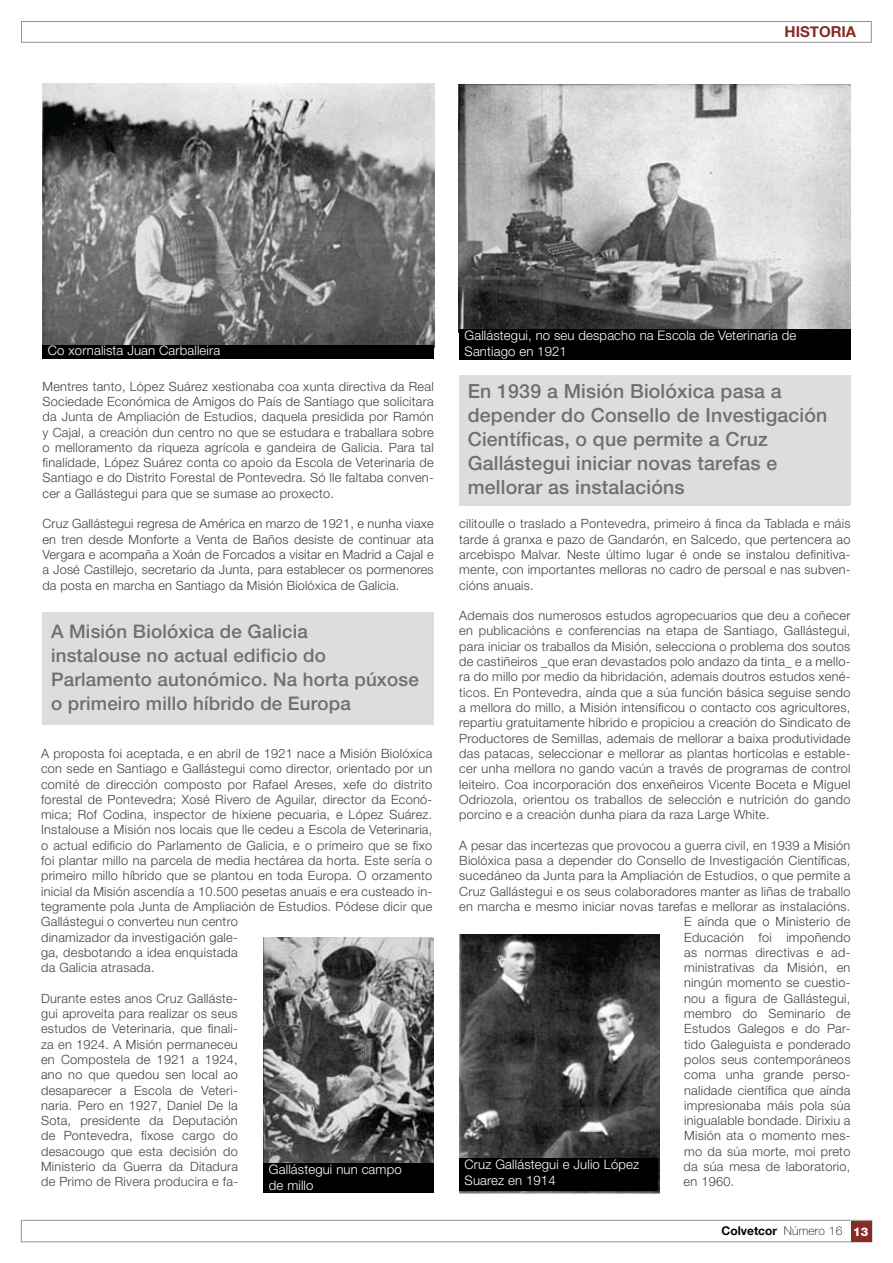
<style>
.page{position:relative;width:893px;height:1263px;background:#fff}
.page>*{position:absolute;margin:0;border:0;box-sizing:border-box;transform-origin:0 0}
.t1{font:500 19.5px/24px "Helvetica Neue";letter-spacing:.01em;color:#6d6f71}
.t2{font:500 18.75px/24px "Helvetica Neue";letter-spacing:.01em;color:#6d6f71}
.t3{font:700 15px "Helvetica Neue";color:#872c27}
.t4{font:300 13.2px/15.9px "Helvetica Neue";letter-spacing:.01em;color:#fff}
.t5{font:300 12.75px/15.3px "Helvetica Neue";letter-spacing:.02em;color:#414142;text-align:justify}
.t6{font:700 12px "Helvetica Neue";color:#000}
.s1{font-weight:100}
.s2{font-weight:800;color:#fff}
</style>
<div class="page">
<svg style="left:21px;top:1219px;width:852px;height:23px"></svg>
<div style="left:21px;top:21px;width:851px;height:22px;background:#fff;border:1px solid #919396"></div>
<div style="left:851px;top:1221px;width:20px;height:20px;background:#872c27"></div>
<div style="left:459px;top:375px;width:391px;height:131px;background:#dcddde"></div>
<div style="left:43px;top:612px;width:391px;height:113px;background:#dcddde"></div>
<img style="left:43px;top:84px;width:392px;height:264px">
<img style="left:459px;top:85px;width:391px;height:244px">
<div style="left:43px;top:345px;width:391px;height:13px;background:#000"></div>
<img style="left:264px;top:937px;width:170px;height:226px">
<div style="left:264px;top:1163px;width:170px;height:30px;background:#000"></div>
<div style="left:459px;top:329px;width:391px;height:31px;background:#000"></div>
<img style="left:459px;top:935px;width:201px;height:258px">
<div style="left:459px;top:1159px;width:199px;height:32px;background:#000"></div>
<p class="t3" style="left:784px;top:23px;width:73px">HISTORIA</p>
<p class="t4" style="left:48px;top:342px;width:174px">Co xornalista Juan Carballeira</p>
<p class="t5" style="left:43px;top:378px;width:393px">Mentres tanto, López Suárez xestionaba coa xunta directiva da Real Sociedade Económica de Amigos do País de Santiago que solicitara da Junta de Ampliación de Estudios, daquela presidida por Ramón y Cajal, a creación dun centro no que se estudara e traballara sobre o melloramento da riqueza agrícola e gandeira de Galicia. Para tal finalidade, López Suárez conta co apoio da Escola de Veterinaria de Santiago e do Distrito Forestal de Pontevedra. Só lle faltaba conven&shy;cer a Gallástegui para que se sumase ao proxecto.</p>
<p class="t5" style="left:43px;top:516px;width:393px">Cruz Gallástegui regresa de América en marzo de 1921, e nunha viaxe en tren desde Monforte a Venta de Baños desiste de continuar ata Vergara e acompaña a Xoán de Forcados a visitar en Madrid a Cajal e a José Castillejo, secretario da Junta, para establecer os pormenores da posta en marcha en Santiago da Misión Biolóxica de Galicia.</p>
<h2 class="t2" style="left:51px;top:619px;width:369px">A Misión Biolóxica de Galicia<br>instalouse no actual edificio do Parlamento autonómico. Na horta púxose o primeiro millo híbrido de Europa</h2>
<p class="t5" style="left:41px;top:745px;width:393px;text-align:left">A proposta foi aceptada, e en abril de 1921 nace a Misión Biolóxica con sede en Santiago e Gallástegui como director, orientado por un comité de dirección composto por Rafael Areses, xefe do distrito forestal de Pontevedra; Xosé Rivero de Aguilar, director da Econó&shy;mica; Rof Codina, inspector de hixiene pecuaria, e López Suárez.<br>Instalouse a Misión nos locais que lle cedeu a Escola de Veterinaria, o actual edificio do Parlamento de Galicia, e o primeiro que se fixo foi plantar millo na parcela de media hectárea da horta. Este sería o primeiro millo híbrido que se plantou en toda Europa. O orzamento inicial da Misión ascendía a 10.500 pesetas anuais e era custeado in&shy;tegramente pola Junta de Ampliación de Estudios. Pódese dicir que Gallástegui o converteu nun centro<br>dinamizador da investigación gale-<br>ga, desbotando a idea enquistada<br>da Galicia atrasada.</p>
<p class="t5" style="left:41px;top:990px;width:198px">Durante estes anos Cruz Galláste&shy;gui aproveita para realizar os seus estudos de Veterinaria, que finali&shy;za en 1924. A Misión permaneceu en Compostela de 1921 a 1924, ano no que quedou sen local ao desaparecer a Escola de Veteri&shy;naria. Pero en 1927, Daniel De la Sota, presidente da Deputación de Pontevedra, fíxose cargo do desacougo que esta decisión do Ministerio da Guerra da Ditadura de Primo de Rivera producira e fa-</p>
<p class="t4" style="left:269px;top:1160px;width:134px">Gallástegui nun campo de millo</p>
<p class="t4" style="left:465px;top:327px;width:333px">Gallástegui, no seu despacho na Escola de Veterinaria de<br>Santiago en 1921</p>
<h1 class="t1" style="left:468px;top:379px;width:361px">En 1939 a Misión Biolóxica pasa a depender do Consello de Investigación Científicas, o que permite a Cruz Gallástegui iniciar novas tarefas e mellorar as instalacións</h1>
<p class="t5" style="left:459px;top:516px;width:393px">cilitoulle o traslado a Pontevedra, primeiro á finca da Tablada e máis tarde á granxa e pazo de Gandarón, en Salcedo, que pertencera ao arcebispo Malvar. Neste último lugar é onde se instalou definitiva&shy;mente, con importantes melloras no cadro de persoal e nas subven&shy;cións anuais.</p>
<p class="t5" style="left:459px;top:608px;width:393px">Ademais dos numerosos estudos agropecuarios que deu a coñecer en publicacións e conferencias na etapa de Santiago, Gallástegui, para iniciar os traballos da Misión, selecciona o problema dos soutos de castiñeiros _que eran devastados polo andazo da tinta_ e a mello&shy;ra do millo por medio da hibridación, ademais doutros estudos xené&shy;ticos. En Pontevedra, aínda que a súa función básica seguise sendo a mellora do millo, a Misión intensificou o contacto cos agricultores, repartiu gratuitamente híbrido e propiciou a creación do Sindicato de Productores de Semillas, ademais de mellorar a baixa produtividade das patacas, seleccionar e mellorar as plantas hortícolas e estable&shy;cer unha mellora no gando vacún a través de programas de control leiteiro. Coa incorporación dos enxeñeiros Vicente Boceta e Miguel Odriozola, orientou os traballos de selección e nutrición do gando porcino e a creación dunha piara da raza Large White.</p>
<p class="t5" style="left:459px;top:837px;width:393px">A pesar das incertezas que provocou a guerra civil, en 1939 a Misión</p>
<p class="t5" style="left:459px;top:852px;width:393px">Biolóxica pasa a depender do Consello de Investigación Científicas,</p>
<p class="t5" style="left:459px;top:868px;width:393px">sucedáneo da Junta para la Ampliación de Estudios, o que permite a</p>
<p class="t5" style="left:459px;top:883px;width:393px">Cruz Gallástegui e os seus colaboradores manter as liñas de traballo</p>
<p class="t5" style="left:459px;top:898px;width:393px">en marcha e mesmo iniciar novas tarefas e mellorar as instalacións.</p>
<p class="t5" style="left:684px;top:914px;width:168px">E aínda que o Ministerio de</p>
<p class="t5" style="left:684px;top:929px;width:168px">Educación foi impoñendo</p>
<p class="t5" style="left:684px;top:944px;width:168px">as normas directivas e ad-</p>
<p class="t5" style="left:684px;top:960px;width:168px">ministrativas da Misión, en</p>
<p class="t5" style="left:684px;top:975px;width:168px">ningún momento se cuestio-</p>
<p class="t5" style="left:684px;top:990px;width:168px">nou a figura de Gallástegui,</p>
<p class="t5" style="left:684px;top:1005px;width:168px">membro do Seminario de</p>
<p class="t5" style="left:684px;top:1021px;width:168px">Estudos Galegos e do Par-</p>
<p class="t5" style="left:684px;top:1036px;width:168px">tido Galeguista e ponderado</p>
<p class="t5" style="left:684px;top:1051px;width:168px">polos seus contemporáneos</p>
<p class="t5" style="left:684px;top:1067px;width:168px">coma unha grande perso-</p>
<p class="t5" style="left:684px;top:1082px;width:168px">nalidade científica que aínda</p>
<p class="t5" style="left:684px;top:1097px;width:168px">impresionaba máis pola súa</p>
<p class="t5" style="left:684px;top:1113px;width:168px">inigualable bondade. Dirixiu a</p>
<p class="t5" style="left:684px;top:1128px;width:168px">Misión ata o momento mes-</p>
<p class="t5" style="left:684px;top:1143px;width:168px">mo da súa morte, moi preto</p>
<p class="t5" style="left:684px;top:1158px;width:168px">da súa mesa de laboratorio,</p>
<p class="t5" style="left:684px;top:1174px;width:52px">en 1960.</p>
<p class="t4" style="left:465px;top:1156px;width:176px">Cruz Gallástegui e Julio López<br>Suarez en 1914</p>
<p class="t6" style="left:722px;top:1224px;width:148px">Colvetcor <span class="s1">Número 16</span> <span class="s2">13</span></p>
</div>
